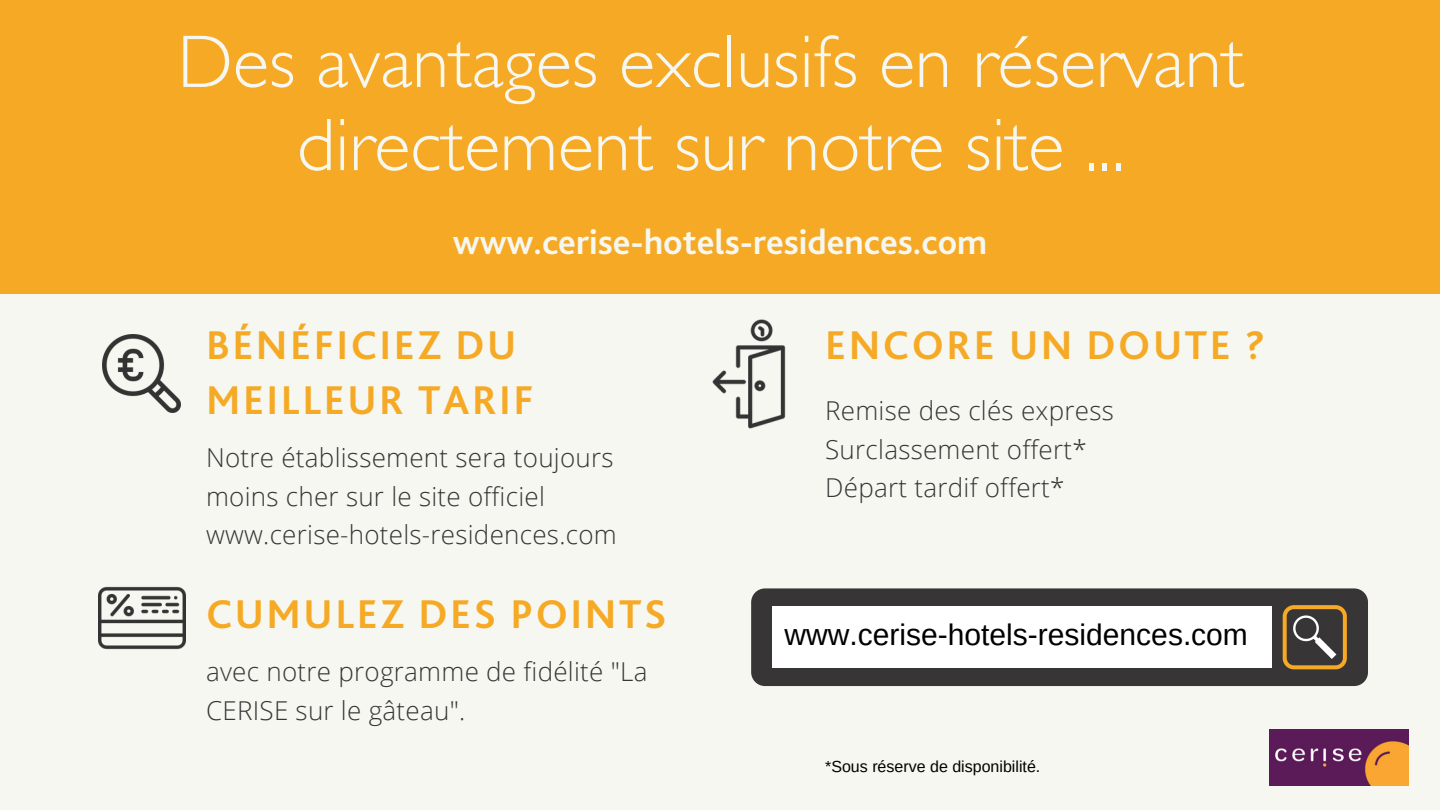
<style>
.page{position:relative;width:1440px;height:810px;background:#f5f7f0}
.page>*{position:absolute;margin:0;border:0;box-sizing:border-box;transform-origin:0 0}
.t1{font:300 75px/83.2px "Gill Sans";color:#f5f7f0;text-align:center}
.t2{font:700 42px/55px "Bliss 2";letter-spacing:.06em;color:#f6a925}
.t3{font:700 36px "Bliss 2";color:#f5f7f0}
.t4{font:30px "Arimo";color:#000}
.t5{font:300 26px/38.6px "Open Sans";letter-spacing:.01em;color:#383536}
.t6{font:16px "Arimo";color:#000}
</style>
<div class="page">
<div style="left:0;top:0;width:1440px;height:294px;background:#f6a925"></div>
<div style="left:751px;top:588px;width:617px;height:98px;background:#383536;border-radius:14px"></div>
<div style="left:772px;top:607px;width:500px;height:61px;background:#fff"></div>
<svg style="left:1283px;top:605px;width:64px;height:64px"></svg>
<img style="left:1269px;top:729px;width:140px;height:57px">
<img style="left:98px;top:586px;width:87px;height:64px">
<img style="left:712px;top:319px;width:74px;height:110px">
<img style="left:103px;top:335px;width:78px;height:78px">
<h1 class="t1" style="left:177px;top:21px;width:1068px">Des avantages exclusifs en réservant directement sur notre site ...</h1>
<h5 class="t3" style="left:453px;top:222px;width:536px">www.cerise-hotels-residences.com</h5>
<h3 class="t2" style="left:206px;top:318px;width:329px">BÉNÉFICIEZ DU<br>MEILLEUR TARIF</h3>
<p class="t5" style="left:206px;top:438px;width:412px">Notre établissement sera toujours moins cher sur le site officiel www.cerise-hotels-residences.com</p>
<h5 class="t2" style="left:206px;top:587px;width:462px">CUMULEZ DES POINTS</h5>
<h2 class="t5" style="left:206px;top:652px;width:443px">avec notre programme de fidélité "La<br>CERISE sur le gâteau".</h2>
<p class="t2" style="left:825px;top:318px;width:442px">ENCORE UN DOUTE ?</p>
<h2 class="t5" style="left:825px;top:391px;width:290px">Remise des clés express<br>Surclassement offert*<br>Départ tardif offert*</h2>
<p class="t4" style="left:785px;top:618px;width:465px">www.cerise-hotels-residences.com</p>
<p class="t6" style="left:825px;top:757px;width:217px">*Sous réserve de disponibilité.</p>
</div>
